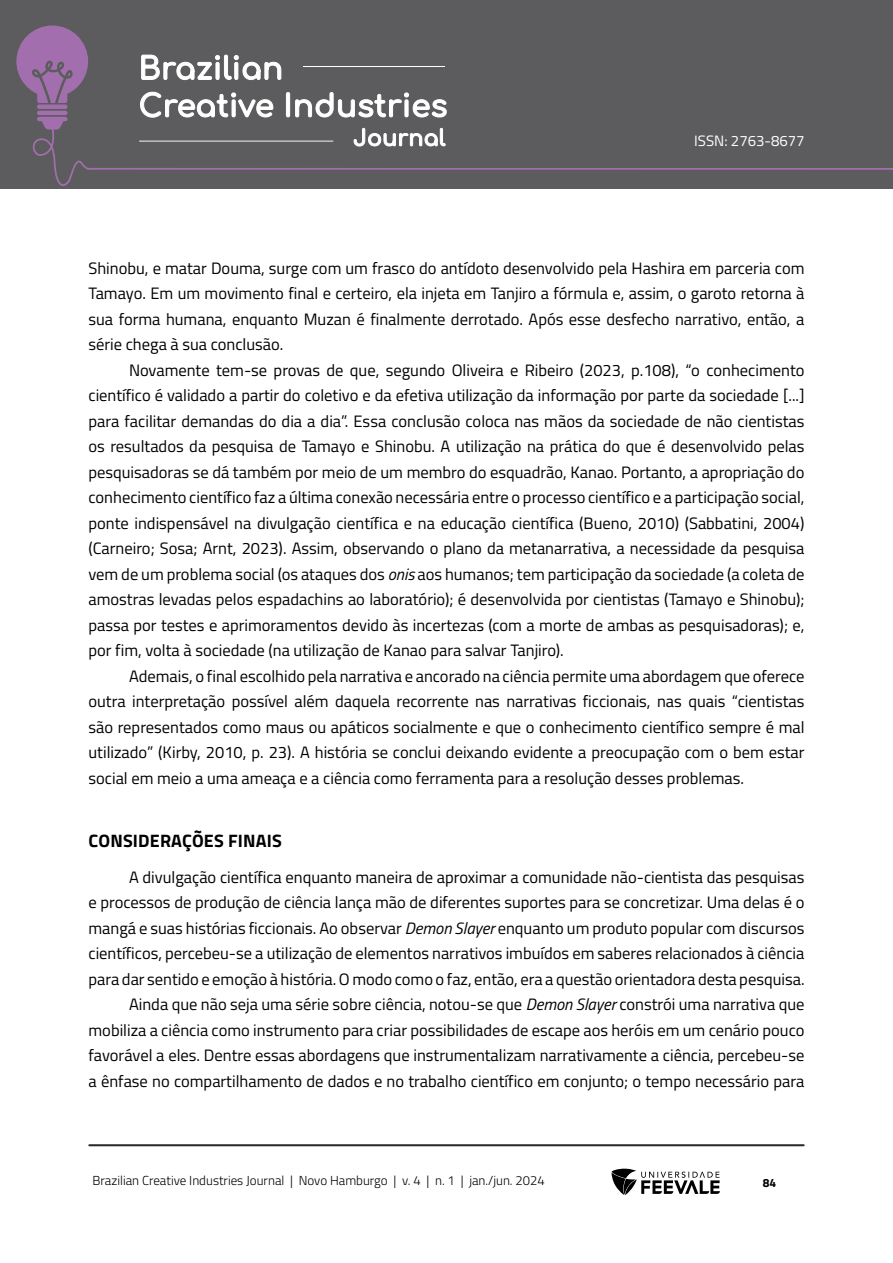
<style>
.page{position:relative;width:893px;height:1263px;background:#fff}
.page>*{position:absolute;margin:0;border:0;box-sizing:border-box;transform-origin:0 0}
.TITULO_1{font:700 18px "Titillium Web";letter-spacing:.01em;color:#000}
.Corpo_de_texto{font:16.5px/25.5px "Titillium Web";color:#000;text-align:justify}
.t1{font:15px "Titillium Web";color:#fff}
.t2{font:300 13.05px "Titillium Web";color:#000}
.t3{font:700 12px "Titillium Web";color:#000}
.s1{font-style:italic}
</style>
<div class="page">
<div style="left:0;top:0;width:893px;height:188px;background:#5c5c5e"></div>
<hr style="left:37px;top:111px;width:30px;height:4px;background:#a36ead;border-radius:2px">
<svg style="left:37px;top:117px;width:30px;height:11px"></svg>
<hr style="left:37px;top:105px;width:30px;height:4px;background:#a36ead;border-radius:2px">
<svg style="left:16px;top:26px;width:72px;height:77px"></svg>
<svg style="left:32px;top:128px;width:861px;height:58px"></svg>
<hr style="left:89px;top:1144px;width:715px;height:2px;background:#282828">
<svg style="left:611px;top:1169px;width:109px;height:26px"></svg>
<svg style="left:141px;top:54px;width:141px;height:26px"></svg>
<svg style="left:140px;top:91px;width:134px;height:27px"></svg>
<svg style="left:285px;top:92px;width:162px;height:26px"></svg>
<svg style="left:353px;top:127px;width:93px;height:20px"></svg>
<hr style="left:303px;top:66px;width:142px;height:1px;background:#fff">
<hr style="left:139px;top:141px;width:194px;height:1px;background:#fff">
<p class="t1" style="left:694px;top:130px;width:112px">ISSN: 2763-8677</p>
<p class="Corpo_de_texto" style="left:88px;top:254px;width:718px">Shinobu, e matar Douma, surge com um frasco do antídoto desenvolvido pela Hashira em parceria com Tamayo. Em um movimento final e certeiro, ela injeta em Tanjiro a fórmula e, assim, o garoto retorna à sua forma humana, enquanto Muzan é finalmente derrotado. Após esse desfecho narrativo, então, a série chega à sua conclusão.</p>
<p class="Corpo_de_texto" style="left:88px;top:356px;width:717px;text-indent:40px">Novamente tem-se provas de que, segundo Oliveira e Ribeiro (2023, p.108), “o conhecimento científico é validado a partir do coletivo e da efetiva utilização da informação por parte da sociedade [...] para facilitar demandas do dia a dia”. Essa conclusão coloca nas mãos da sociedade de não cientistas os resultados da pesquisa de Tamayo e Shinobu. A utilização na prática do que é desenvolvido pelas pesquisadoras se dá também por meio de um membro do esquadrão, Kanao. Portanto, a apropriação do conhecimento científico faz a última conexão necessária entre o processo científico e a participação social, ponte indispensável na divulgação científica e na educação científica (Bueno, 2010) (Sabbatini, 2004) (Carneiro; Sosa; Arnt, 2023). Assim, observando o plano da metanarrativa, a necessidade da pesquisa vem de um problema social (os ataques dos <span class="s1">onis</span> aos humanos; tem participação da sociedade (a coleta de amostras levadas pelos espadachins ao laboratório); é desenvolvida por cientistas (Tamayo e Shinobu); passa por testes e aprimoramentos devido às incertezas (com a morte de ambas as pesquisadoras); e, por fim, volta à sociedade (na utilização de Kanao para salvar Tanjiro).</p>
<p class="Corpo_de_texto" style="left:88px;top:662px;width:718px;text-indent:40px">Ademais, o final escolhido pela narrativa e ancorado na ciência permite uma abordagem que oferece outra interpretação possível além daquela recorrente nas narrativas ficcionais, nas quais “cientistas são representados como maus ou apáticos socialmente e que o conhecimento científico sempre é mal utilizado” (Kirby, 2010, p. 23). A história se conclui deixando evidente a preocupação com o bem estar social em meio a uma ameaça e a ciência como ferramenta para a resolução desses problemas.</p>
<p class="TITULO_1" style="left:89px;top:827px;width:195px">CONSIDERAÇÕES FINAIS</p>
<p class="Corpo_de_texto" style="left:88px;top:863px;width:718px;text-indent:40px">A divulgação científica enquanto maneira de aproximar a comunidade não-cientista das pesquisas e processos de produção de ciência lança mão de diferentes suportes para se concretizar. Uma delas é o mangá e suas histórias ficcionais. Ao observar <span class="s1">Demon Slayer</span> enquanto um produto popular com discursos científicos, percebeu-se a utilização de elementos narrativos imbuídos em saberes relacionados à ciência para dar sentido e emoção à história. O modo como o faz, então, era a questão orientadora desta pesquisa.</p>
<p class="Corpo_de_texto" style="left:88px;top:991px;width:717px;text-indent:40px">Ainda que não seja uma série sobre ciência, notou-se que <span class="s1">Demon Slayer</span> constrói uma narrativa que mobiliza a ciência como instrumento para criar possibilidades de escape aos heróis em um cenário pouco favorável a eles. Dentre essas abordagens que instrumentalizam narrativamente a ciência, percebeu-se a ênfase no compartilhamento de dados e no trabalho científico em conjunto; o tempo necessário para</p>
<p class="t2" style="left:92px;top:1171px;width:454px">Brazilian Creative Industries Journal | Novo Hamburgo | v. 4 | n. 1 | jan./jun. 2024</p>
<p class="t3" style="left:763px;top:1174px;width:15px">84</p>
</div>
